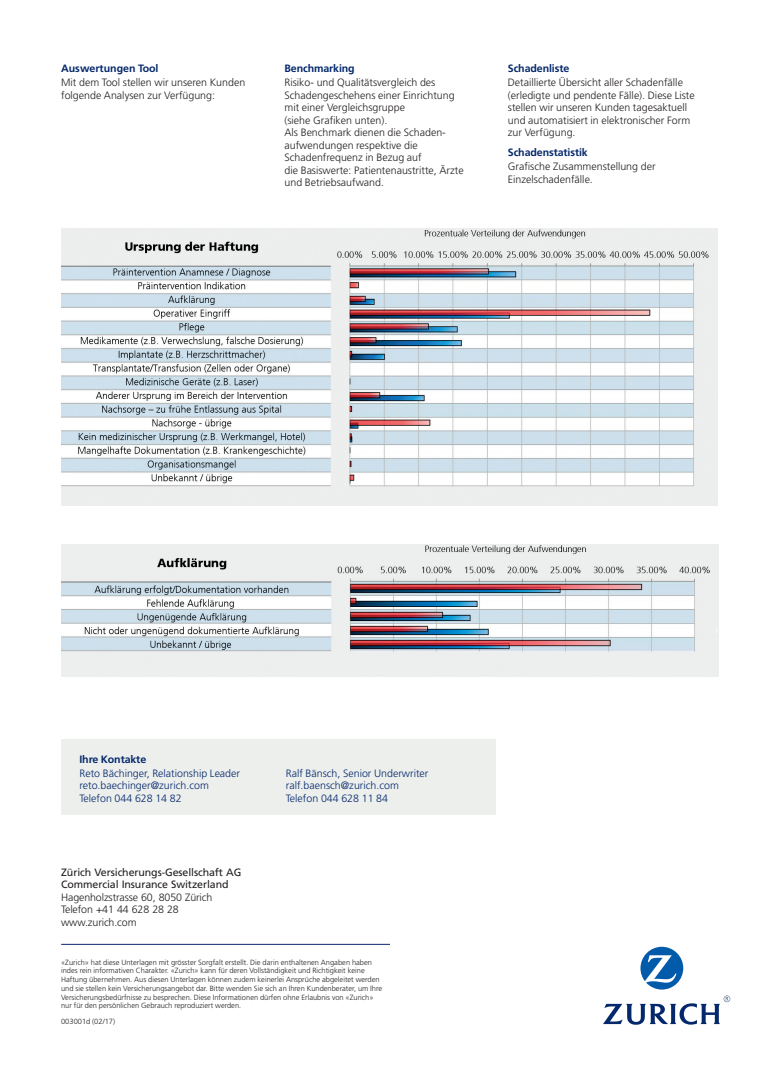
<style>
.page{position:relative;width:780px;height:1088px;background:#fff}
.page>*{position:absolute;margin:0;border:0;box-sizing:border-box;transform-origin:0 0}
._8_5_10_Frutiger_Lig{font:300 10.62px/12.5px "Frutiger LT Std";color:#231f20}
._8_5_10_Frutiger_wei{font:300 10.62px "Frutiger LT Std";color:#04286b}
._8_5_10_Frutiger_Bol{font:700 10.62px "Frutiger LT Std";letter-spacing:-.01em;color:#04286b}
.t1{font:10.62px/12.5px "Frutiger LT Std";letter-spacing:-.01em;color:#231f20}
.t2{font:300 7.5px/8.8px "Frutiger LT Std";color:#231f20}
</style>
<div class="page">
<hr style="left:61px;top:944px;width:329px;height:1px;background:#04286b">
<img style="left:61px;top:229px;width:656px;height:276px">
<img style="left:61px;top:544px;width:657px;height:133px">
<div style="left:61px;top:739px;width:434px;height:75px;background:#edefed"></div>
<svg style="left:640px;top:947px;width:43px;height:42px"></svg>
<svg style="left:603px;top:995px;width:127px;height:30px"></svg>
<p class="_8_5_10_Frutiger_Bol" style="left:61px;top:62px;width:99px">Auswertungen Tool</p>
<p class="_8_5_10_Frutiger_Lig" style="left:61px;top:76px;width:186px">Mit dem Tool stellen wir unseren Kunden folgende Analysen zur Verfügung:</p>
<p class="_8_5_10_Frutiger_Bol" style="left:284px;top:62px;width:72px">Benchmarking</p>
<p class="_8_5_10_Frutiger_Lig" style="left:284px;top:76px;width:181px">Risiko- und Qualitätsvergleich des<br>Schadengeschehens einer Einrichtung mit einer Vergleichsgruppe<br>(siehe Grafiken unten).<br>Als Benchmark dienen die Schaden&shy;aufwendungen respektive die<br>Schadenfrequenz in Bezug auf<br>die Basiswerte: Patientenaustritte, Ärzte und Betriebsaufwand.</p>
<p class="_8_5_10_Frutiger_Bol" style="left:508px;top:62px;width:63px">Schadenliste</p>
<p class="_8_5_10_Frutiger_Lig" style="left:508px;top:76px;width:188px">Detaillierte Übersicht aller Schadenfälle (erledigte und pendente Fälle). Diese Liste stellen wir unseren Kunden tagesaktuell und automatisiert in elektronischer Form zur Verfügung.</p>
<p class="_8_5_10_Frutiger_Bol" style="left:508px;top:146px;width:81px">Schadenstatistik</p>
<p class="_8_5_10_Frutiger_Lig" style="left:508px;top:161px;width:149px">Grafische Zusammenstellung der<br>Einzelschadenfälle.</p>
<p class="_8_5_10_Frutiger_Bol" style="left:79px;top:753px;width:68px">Ihre Kontakte</p>
<p class="_8_5_10_Frutiger_wei" style="left:79px;top:767px;width:162px">Reto Bächinger, Relationship Leader</p>
<p class="_8_5_10_Frutiger_wei" style="left:286px;top:767px;width:144px">Ralf Bänsch, Senior Underwriter</p>
<p class="_8_5_10_Frutiger_wei" style="left:79px;top:780px;width:131px">reto.baechinger@zurich.com</p>
<p class="_8_5_10_Frutiger_wei" style="left:286px;top:780px;width:114px">ralf.baensch@zurich.com</p>
<p class="_8_5_10_Frutiger_wei" style="left:79px;top:792px;width:104px">Telefon 044 628 14 82</p>
<p class="_8_5_10_Frutiger_wei" style="left:286px;top:792px;width:104px">Telefon 044 628 11 84</p>
<p class="t1" style="left:61px;top:866px;width:182px">Zürich Versicherungs-Gesellschaft AG<br>Commercial Insurance Switzerland</p>
<p class="_8_5_10_Frutiger_Lig" style="left:61px;top:891px;width:153px">Hagenholzstrasse 60, 8050 Zürich<br>Telefon +41 44 628 28 28 www.zurich.com</p>
<p class="t2" style="left:61px;top:957px;width:322px">«Zurich» hat diese Unterlagen mit grösster Sorgfalt erstellt. Die darin enthaltenen Angaben haben indes rein informativen Charakter. «Zurich» kann für deren Vollständigkeit und Richtigkeit keine Haftung übernehmen. Aus diesen Unterlagen können zudem keinerlei Ansprüche abgeleitet werden und sie stellen kein Versicherungsangebot dar. Bitte wenden Sie sich an Ihren Kundenberater, um Ihre Versicherungsbedürfnisse zu besprechen. Diese Informationen dürfen ohne Erlaubnis von «Zurich» nur für den persönlichen Gebrauch reproduziert werden.</p>
<p class="t2" style="left:61px;top:1017px;width:55px">003001d (02/17)</p>
</div>
